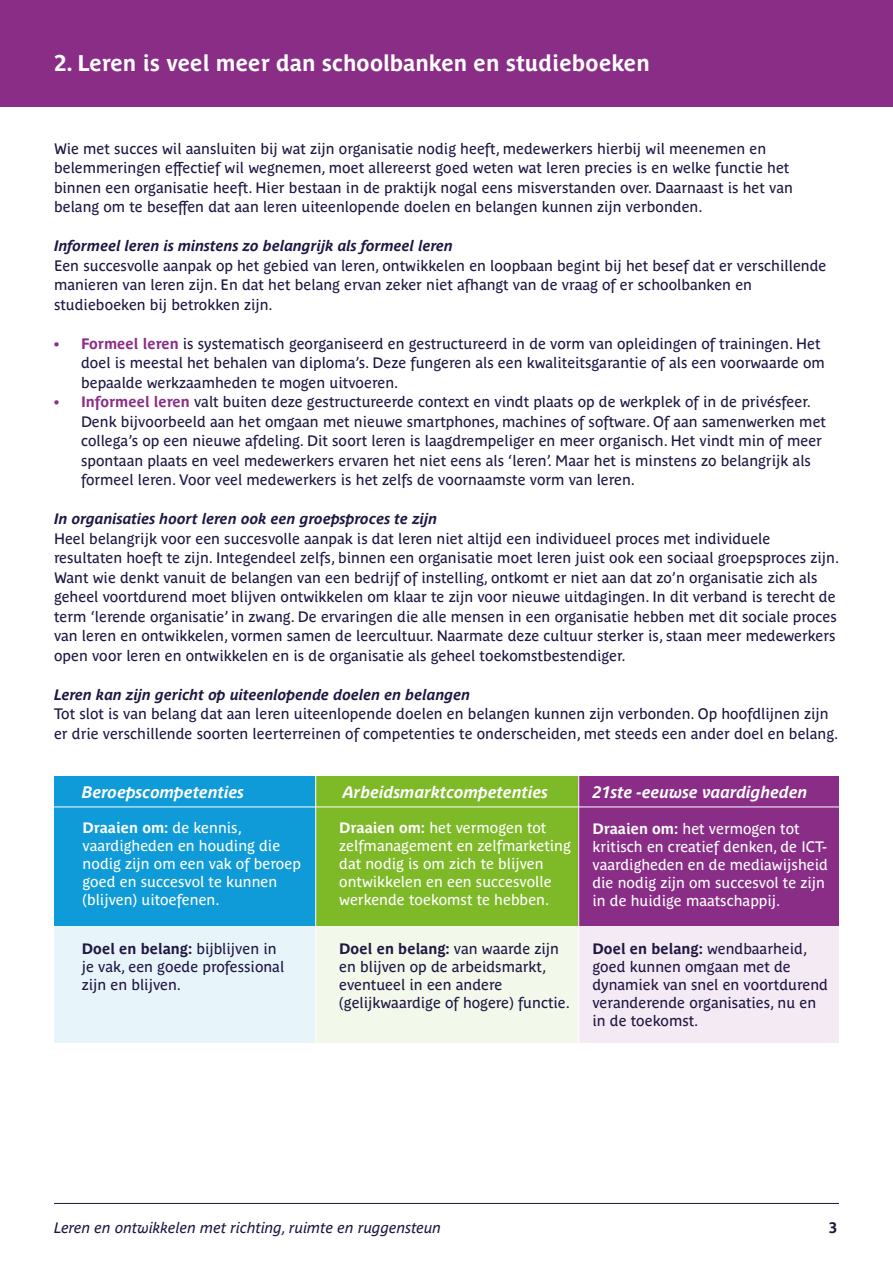
<style>
.page{position:relative;width:893px;height:1263px;background:#fff}
.page>*{position:absolute;margin:0;border:0;box-sizing:border-box;transform-origin:0 0}
.t1{font:700 22.5px "Parisine Plus Std";color:#fff}
.t2{font:italic 700 16.5px "Parisine Plus Std";color:#fff}
.t3{font:15px/19.5px "Parisine Plus Std";color:#1f1643}
.t4{font:15px/18px "Parisine Plus Std";color:#fff}
.t5{font:italic 700 15px "Parisine Plus Std";color:#1f1643}
.t6{font:italic 15px "Parisine Plus Std";color:#1f1643}
.t7{font:700 15px "Parisine Plus Std";color:#1f1643}
.s1{font-weight:700;color:#8a2d87}
.s2{font-weight:700}
</style>
<div class="page">
<hr style="left:54px;top:1203px;width:785px;height:1px;background:#1f1643">
<div style="left:0;top:0;width:893px;height:106px;background:#8a2d87"></div>
<div style="left:54px;top:776px;width:262px;height:150px;background:#0f9bd8"></div>
<div style="left:54px;top:926px;width:262px;height:117px;background:#e7f5fb"></div>
<div style="left:316px;top:776px;width:262px;height:150px;background:#7eb928"></div>
<div style="left:316px;top:926px;width:262px;height:117px;background:#f2f8ea"></div>
<div style="left:578px;top:776px;width:261px;height:150px;background:#8a2d87"></div>
<div style="left:578px;top:926px;width:261px;height:117px;background:#f3eaf3"></div>
<hr style="left:54px;top:806px;width:785px;height:1px;background:#fff">
<hr style="left:315px;top:776px;width:1px;height:267px;background:#fff">
<hr style="left:578px;top:776px;width:1px;height:267px;background:#fff">
<p class="t1" style="left:54px;top:50px;width:597px">2. Leren is veel meer dan schoolbanken en studieboeken</p>
<p class="t3" style="left:54px;top:139px;width:740px">Wie met succes wil aansluiten bij wat zijn organisatie nodig heeft, medewerkers hierbij wil meenemen en belemmeringen effectief wil wegnemen, moet allereerst goed weten wat leren precies is en welke functie het binnen een organisatie heeft. Hier bestaan in de praktijk nogal eens misverstanden over. Daarnaast is het van belang om te beseffen dat aan leren uiteenlopende doelen en belangen kunnen zijn verbonden.</p>
<p class="t5" style="left:54px;top:237px;width:401px">Informeel leren is minstens zo belangrijk als formeel leren</p>
<p class="t3" style="left:54px;top:256px;width:774px">Een succesvolle aanpak op het gebied van leren, ontwikkelen en loopbaan begint bij het besef dat er verschillende manieren van leren zijn. En dat het belang ervan zeker niet afhangt van de vraag of er schoolbanken en studieboeken bij betrokken zijn.</p>
<p class="t3" style="left:81px;top:334px;width:745px;text-indent:-27px"><span class="s1">• Formeel leren</span> is systematisch georganiseerd en gestructureerd in de vorm van opleidingen of trainingen. Het doel is meestal het behalen van diploma’s. Deze fungeren als een kwaliteitsgarantie of als een voorwaarde om bepaalde werkzaamheden te mogen uitvoeren.</p>
<p class="t3" style="left:81px;top:392px;width:746px;text-indent:-27px"><span class="s1">• Informeel leren</span> valt buiten deze gestructureerde context en vindt plaats op de werkplek of in de privésfeer.<br>Denk bijvoorbeeld aan het omgaan met nieuwe smartphones, machines of software. Of aan samenwerken met collega’s op een nieuwe afdeling. Dit soort leren is laagdrempeliger en meer organisch. Het vindt min of meer spontaan plaats en veel medewerkers ervaren het niet eens als ‘leren’. Maar het is minstens zo belangrijk als formeel leren. Voor veel medewerkers is het zelfs de voornaamste vorm van leren.</p>
<p class="t5" style="left:54px;top:510px;width:385px">In organisaties hoort leren ook een groepsproces te zijn</p>
<p class="t3" style="left:54px;top:529px;width:787px">Heel belangrijk voor een succesvolle aanpak is dat leren niet altijd een individueel proces met individuele resultaten hoeft te zijn. Integendeel zelfs, binnen een organisatie moet leren juist ook een sociaal groepsproces zijn.<br>Want wie denkt vanuit de belangen van een bedrijf of instelling, ontkomt er niet aan dat zo’n organisatie zich als geheel voortdurend moet blijven ontwikkelen om klaar te zijn voor nieuwe uitdagingen. In dit verband is terecht de term ‘lerende organisatie’ in zwang. De ervaringen die alle mensen in een organisatie hebben met dit sociale proces van leren en ontwikkelen, vormen samen de leercultuur. Naarmate deze cultuur sterker is, staan meer medewerkers open voor leren en ontwikkelen en is de organisatie als geheel toekomstbestendiger.</p>
<p class="t5" style="left:54px;top:686px;width:418px">Leren kan zijn gericht op uiteenlopende doelen en belangen</p>
<p class="t3" style="left:54px;top:704px;width:786px">Tot slot is van belang dat aan leren uiteenlopende doelen en belangen kunnen zijn verbonden. Op hoofdlijnen zijn er drie verschillende soorten leerterreinen of competenties te onderscheiden, met steeds een ander doel en belang.</p>
<p class="t2" style="left:82px;top:782px;width:164px">Beroepscompetenties</p>
<p class="t2" style="left:343px;top:782px;width:207px">Arbeidsmarktcompetenties</p>
<p class="t2" style="left:592px;top:782px;width:217px">21ste -eeuwse vaardigheden</p>
<p class="t4" style="left:83px;top:818px;width:220px"><span class="s2">Draaien om:</span> de kennis, vaardigheden en houding die nodig zijn om een vak of beroep goed en succesvol te kunnen (blijven) uitoefenen.</p>
<p class="t4" style="left:339px;top:818px;width:233px"><span class="s2">Draaien om:</span> het vermogen tot zelfmanagement en zelfmarketing dat nodig is om zich te blijven ontwikkelen en een succesvolle werkende toekomst te hebben.</p>
<p class="t4" style="left:592px;top:819px;width:237px"><span class="s2">Draaien om:</span> het vermogen tot kritisch en creatief denken, de ICT&shy;vaardigheden en de mediawijsheid die nodig zijn om succesvol te zijn in de huidige maatschappij.</p>
<p class="t3" style="left:82px;top:940px;width:204px;line-height:18px"><span class="s2">Doel en belang:</span> bijblijven in je vak, een goede professional zijn en blijven.</p>
<p class="t3" style="left:339px;top:940px;width:232px;line-height:18px"><span class="s2">Doel en belang:</span> van waarde zijn en blijven op de arbeidsmarkt, eventueel in een andere (gelijkwaardige of hogere) functie.</p>
<p class="t3" style="left:592px;top:940px;width:237px;line-height:18px"><span class="s2">Doel en belang:</span> wendbaarheid, goed kunnen omgaan met de dynamiek van snel en voortdurend veranderende organisaties, nu en in de toekomst.</p>
<p class="t6" style="left:54px;top:1219px;width:389px">Leren en ontwikkelen met richting, ruimte en ruggensteun</p>
<p class="t7" style="left:829px;top:1219px;width:10px">3</p>
</div>
